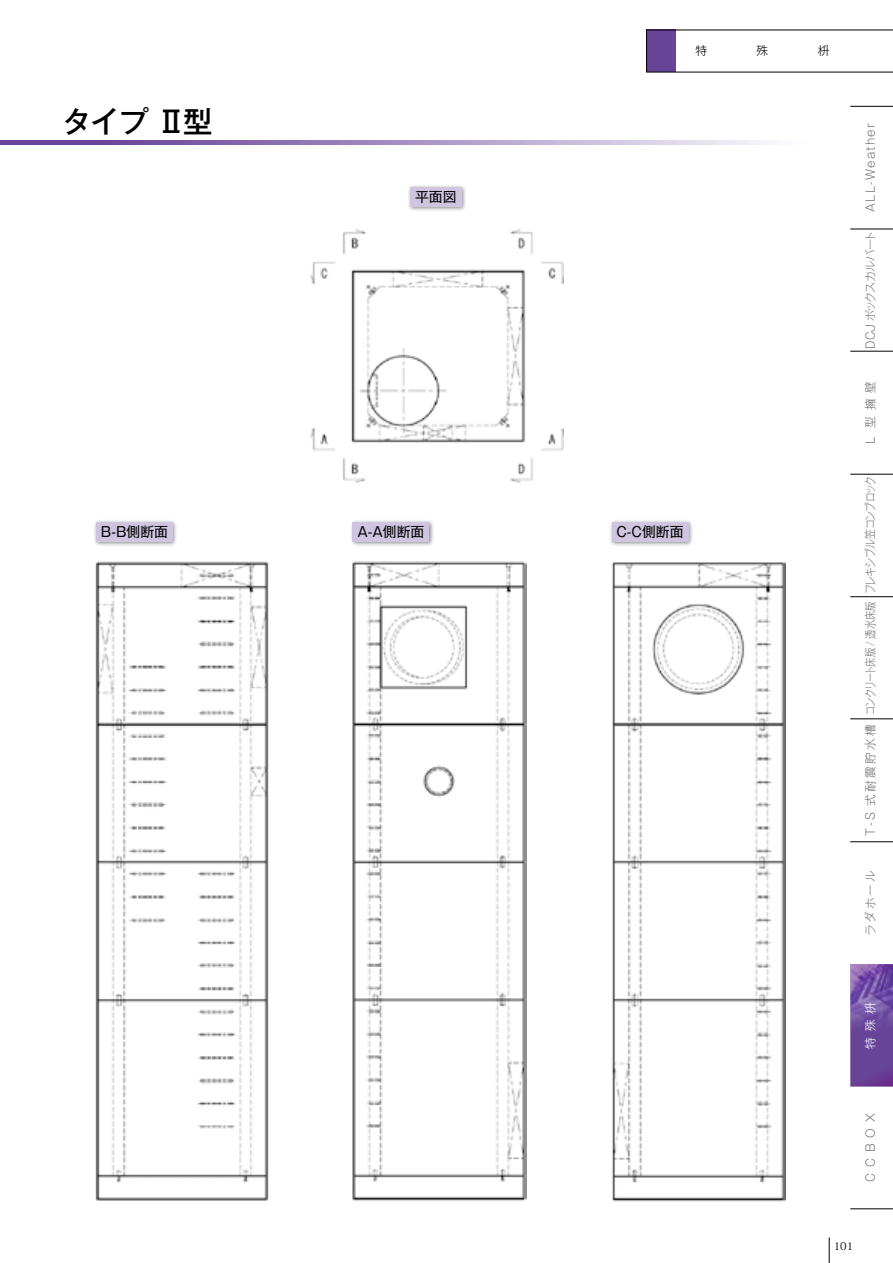
<style>
.page{position:relative;width:893px;height:1263px;background:#fff}
.page>*{position:absolute;margin:0;border:0;box-sizing:border-box;transform-origin:0 0}
.t1{font:500 29.7px "Gothic MB101 Pro";color:#000}
.t2{font:13.8px "Gothic MB101 Pro";color:#000}
.t3{font:300 11.7px "Gothic MB101 Pro";color:#727171}
.t4{font:300 11.7px "Gothic MB101 Pro";letter-spacing:-.075em;color:#727171;scale:.85 1}
.t5{font:300 11.7px "Gothic MB101 Pro";letter-spacing:-.095em;color:#727171;scale:.8 1}
.t6{font:300 11.7px "Gothic MB101 Pro";letter-spacing:-.07em;color:#727171;scale:.95 1}
.t7{font:300 11.7px "Gothic MB101 Pro";letter-spacing:.1em;color:#727171}
.t8{font:300 11.7px "Gothic MB101 Pro";color:#000}
.t9{font:300 11.7px "Gothic MB101 Pro";color:#fff}
.t10{font:10.65px "Koz Min Pro";color:#000}
</style>
<div class="page">
<svg style="left:829px;top:1237px;width:1px;height:26px"></svg>
<svg style="left:850px;top:1055px;width:43px;height:32px"></svg>
<img style="left:850px;top:964px;width:43px;height:91px">
<svg style="left:646px;top:30px;width:247px;height:42px"></svg>
<hr style="left:850px;top:106px;width:43px;height:1px;background:#000">
<hr style="left:850px;top:229px;width:43px;height:1px;background:#000">
<hr style="left:850px;top:351px;width:43px;height:1px;background:#000">
<hr style="left:850px;top:474px;width:43px;height:1px;background:#000">
<hr style="left:850px;top:596px;width:43px;height:1px;background:#000">
<hr style="left:850px;top:718px;width:43px;height:1px;background:#000">
<hr style="left:850px;top:841px;width:43px;height:1px;background:#000">
<hr style="left:850px;top:1208px;width:43px;height:1px;background:#000">
<img style="left:310px;top:229px;width:253px;height:254px">
<img style="left:95px;top:561px;width:174px;height:640px">
<img style="left:352px;top:561px;width:174px;height:640px">
<img style="left:612px;top:562px;width:173px;height:640px">
<div style="left:408px;top:185px;width:58px;height:27px;background:#000;opacity:.5"></div>
<div style="left:410px;top:187px;width:51px;height:19px;background:#cfc5e1"></div>
<div style="left:94px;top:519px;width:84px;height:27px;background:#000;opacity:.5"></div>
<div style="left:96px;top:522px;width:76px;height:19px;background:#cfc5e1"></div>
<div style="left:350px;top:519px;width:84px;height:27px;background:#000;opacity:.5"></div>
<div style="left:353px;top:522px;width:76px;height:19px;background:#cfc5e1"></div>
<div style="left:609px;top:519px;width:84px;height:27px;background:#000;opacity:.5"></div>
<div style="left:612px;top:522px;width:76px;height:19px;background:#cfc5e1"></div>
<svg style="left:0;top:140px;width:769px;height:5px;background:#a38ec1"></svg>
<h1 class="t1" style="left:62px;top:97px;width:153px">タイプ Ⅱ型</h1>
<p class="t2" style="left:415px;top:185px;width:43px">平面図</p>
<p class="t8" style="left:695px;top:41px;width:13px">特</p>
<p class="t8" style="left:757px;top:41px;width:13px">殊</p>
<p class="t8" style="left:818px;top:41px;width:13px">枡</p>
<p class="t2" style="left:101px;top:520px;width:69px">B-B側断面</p>
<p class="t2" style="left:357px;top:520px;width:69px">A-A側断面</p>
<p class="t2" style="left:616px;top:520px;width:69px">C-C側断面</p>
<p class="t7" style="left:861px;top:212px;width:91px;rotate:-90deg">ALL-Weather</p>
<p class="t6" style="left:861px;top:349px;width:126px;rotate:-90deg">DCJ ボックスカルバート</p>
<p class="t3" style="left:861px;top:444px;width:64px;rotate:-90deg">L 型擁壁</p>
<p class="t4" style="left:861px;top:594px;width:141px;rotate:-90deg">フレキシブル笠コンブロック</p>
<p class="t5" style="left:861px;top:715px;width:144px;rotate:-90deg">コンクリート床版 / 透水床版</p>
<p class="t3" style="left:861px;top:836px;width:113px;rotate:-90deg">T-S 式耐震貯水槽</p>
<p class="t3" style="left:861px;top:935px;width:67px;rotate:-90deg">ラダホール</p>
<p class="t9" style="left:861px;top:1048px;width:48px;rotate:-90deg">特殊枡</p>
<p class="t3" style="left:861px;top:1182px;width:70px;rotate:-90deg">CCBOX</p>
<p class="t10" style="left:834px;top:1239px;width:21px">101</p>
</div>
